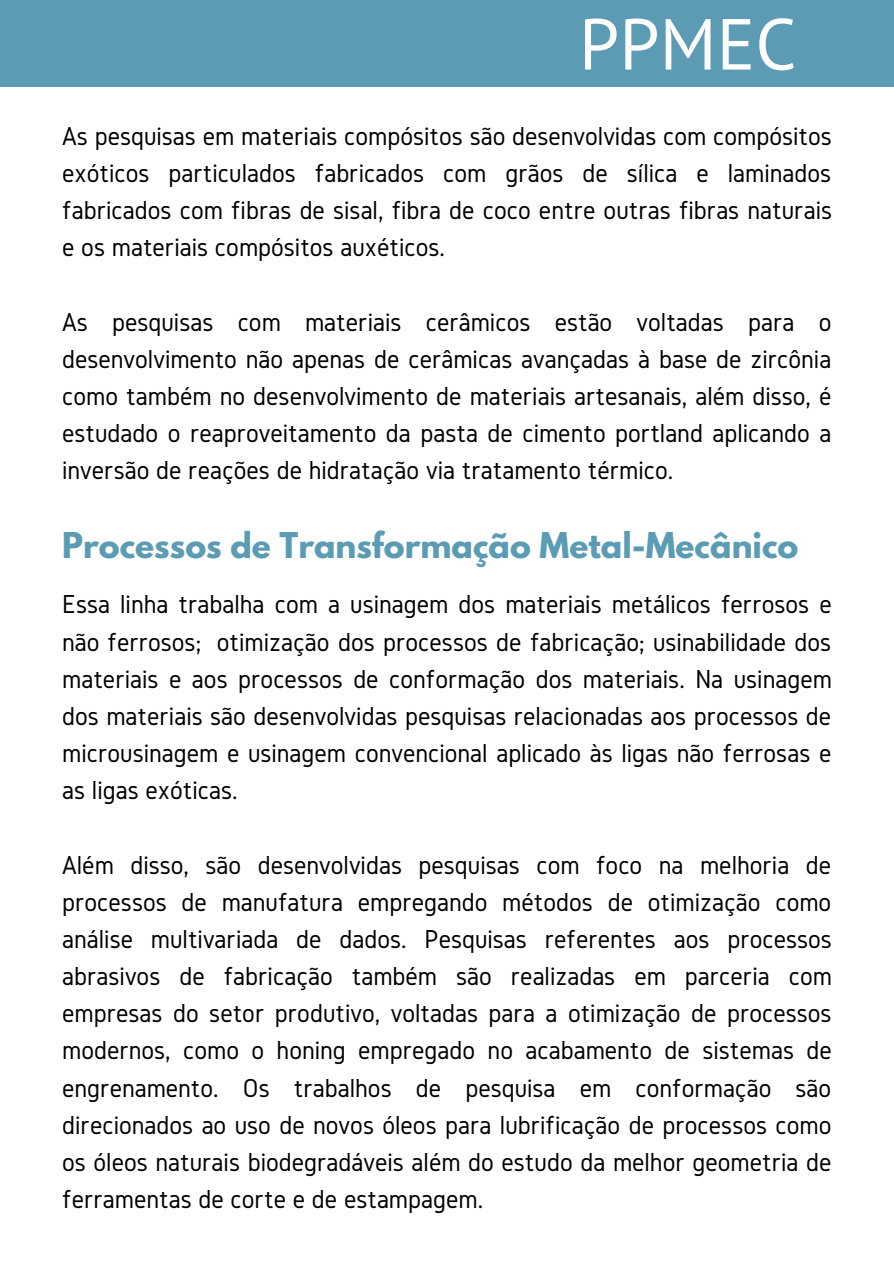
<style>
.page{position:relative;width:894px;height:1264px;background:#fff}
.page>*{position:absolute;margin:0;border:0;box-sizing:border-box;transform-origin:0 0}
.t1{font:72px "PT Sans";color:#fff}
.t2{font:700 31.5px "League Spartan";color:#5b9cb4}
.t3{font:27px/37.2px "Gidole";color:#000;text-align:justify}
</style>
<div class="page">
<div style="left:0;top:0;width:893px;height:86px;background:#5b9cb4"></div>
<h1 class="t1" style="left:578px;top:-4px;width:219px">PPMEC</h1>
<p class="t3" style="left:62px;top:117px;width:771px">As pesquisas em materiais compósitos são desenvolvidas com compósitos exóticos particulados fabricados com grãos de sílica e laminados fabricados com fibras de sisal, fibra de coco entre outras fibras naturais e os materiais compósitos auxéticos.</p>
<p class="t3" style="left:62px;top:303px;width:770px">As pesquisas com materiais cerâmicos estão voltadas para o desenvolvimento não apenas de cerâmicas avançadas à base de zircônia como também no desenvolvimento de materiais artesanais, além disso, é estudado o reaproveitamento da pasta de cimento portland aplicando a inversão de reações de hidratação via tratamento térmico.</p>
<p class="t2" style="left:62px;top:529px;width:737px">Processos de Transformação Metal-Mecânico</p>
<p class="t3" style="left:62px;top:585px;width:771px">Essa linha trabalha com a usinagem dos materiais metálicos ferrosos e não ferrosos; otimização dos processos de fabricação; usinabilidade dos materiais e aos processos de conformação dos materiais. Na usinagem dos materiais são desenvolvidas pesquisas relacionadas aos processos de microusinagem e usinagem convencional aplicado às ligas não ferrosas e as ligas exóticas.</p>
<p class="t3" style="left:62px;top:845px;width:771px">Além disso, são desenvolvidas pesquisas com foco na melhoria de processos de manufatura empregando métodos de otimização como análise multivariada de dados. Pesquisas referentes aos processos abrasivos de fabricação também são realizadas em parceria com empresas do setor produtivo, voltadas para a otimização de processos modernos, como o honing empregado no acabamento de sistemas de engrenamento. Os trabalhos de pesquisa em conformação são direcionados ao uso de novos óleos para lubrificação de processos como os óleos naturais biodegradáveis além do estudo da melhor geometria de ferramentas de corte e de estampagem.</p>
</div>
